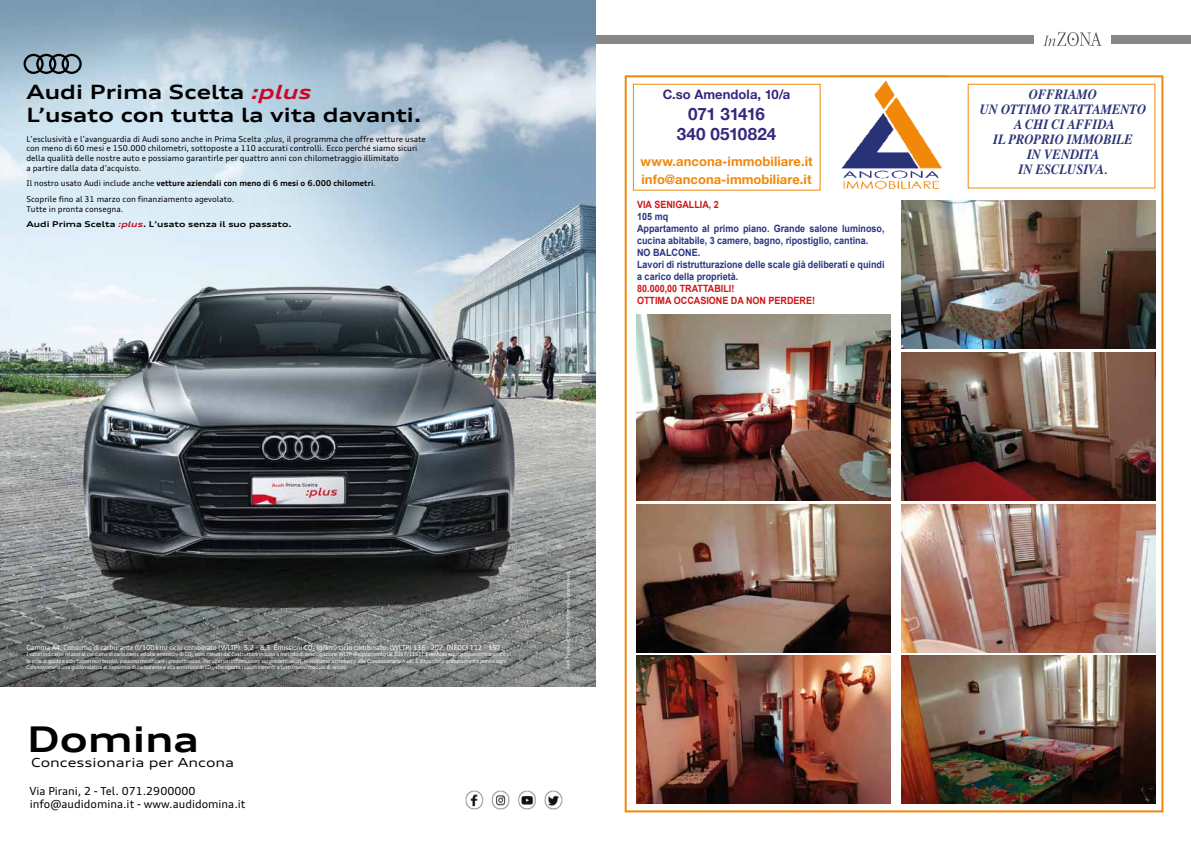
<style>
.page{position:relative;width:1191px;height:842px;background:#fff}
.page>*{position:absolute;margin:0;border:0;box-sizing:border-box;transform-origin:0 0}
.t1{font:700 expanded 35.4px "Audi Type";color:#000}
.t2{font:700 expanded 19.7px/23.7px "Audi Type";color:#000}
.t3{font:700 17px/20.4px "Helvetica Neue";letter-spacing:-.015em;color:#38277e;text-align:center}
.t4{font:italic 700 14px/15px "Times";color:#293377;text-align:center;scale:.9 1}
.t5{font:700 13px/18px "Helvetica Neue";letter-spacing:.005em;color:#f1880a}
.t6{font:700 13px "Helvetica Neue";letter-spacing:.005em;color:#38277e}
.t7{font:expanded 12.5px "Audi Type";color:#000}
.t8{font:11px/13.3px "Audi Type";color:#000}
.t9{font:700 10px/12px "Arial";color:#283583;scale:.9 1}
.t10{font:700 10px/12px "Arial";color:#cd1719;scale:.9 1}
.t11{font:8px/9.6px "Audi Type";color:#000}
.t12{font:700 expanded 8px/15.7px "Audi Type";color:#000}
.t13{font:6.9px "Audi Type";letter-spacing:-.02em;color:#fff}
.t14{font:5.3px/6.4px "Audi Type";letter-spacing:-.03em;color:#fff}
.s1{font-style:italic;color:#ca0928}
.s2{font-style:italic}
.s3{font-weight:700}
.s4{font-weight:400;font-stretch:normal}
</style>
<div class="page">
<div style="left:595px;top:36px;width:439px;height:8px;background:#878787"></div>
<div style="left:1111px;top:36px;width:80px;height:8px;background:#878787"></div>
<svg style="left:1043px;top:31px;width:58px;height:15px"></svg>
<svg style="left:624px;top:75px;width:539px;height:737px"></svg>
<img style="left:839px;top:77px;width:110px;height:118px">
<img style="left:839px;top:75px;width:110px;height:2px">
<img style="left:901px;top:200px;width:254px;height:148px">
<img style="left:901px;top:353px;width:254px;height:148px">
<img style="left:636px;top:505px;width:254px;height:148px">
<img style="left:901px;top:505px;width:254px;height:148px">
<img style="left:636px;top:314px;width:254px;height:187px">
<img style="left:901px;top:656px;width:254px;height:148px">
<img style="left:636px;top:656px;width:254px;height:148px">
<img style="left:0;top:0;width:595px;height:687px">
<svg style="left:566px;top:571px;width:4px;height:98px"></svg>
<svg style="left:24px;top:54px;width:58px;height:20px"></svg>
<img style="left:466px;top:791px;width:96px;height:18px">
<h2 class="t2" style="left:26px;top:79px;width:397px">Audi Prima Scelta <span class="s1">:plus<br></span>L’usato con tutta la vita davanti.</h2>
<p class="t11" style="left:26px;top:134px;width:401px">L’esclusività e l’avanguardia di Audi sono anche in Prima Scelta <span class="s2">:plus</span>, il programma che offre vetture usate con meno di 60 mesi e 150.000 chilometri, sottoposte a 110 accurati controlli. Ecco perché siamo sicuri della qualità delle nostre auto e possiamo garantirle per quattro anni con chilometraggio illimitato<br>a partire dalla data d’acquisto.</p>
<h3 class="t11" style="left:26px;top:176px;width:351px;line-height:15.7px">Il nostro usato Audi include anche <span class="s3">vetture aziendali con meno di 6 mesi o 6.000 chilometri</span>.<br>Scoprile fino al 31 marzo con finanziamento agevolato.</h3>
<h3 class="t12" style="left:26px;top:201px;width:267px"><span class="s4">Tutte in pronta consegna.<br></span>Audi Prima Scelta <span class="s1">:plus</span>. L’usato senza il suo passato.</h3>
<h3 class="t6" style="left:662px;top:84px;width:129px">C.so Amendola, 10/a</h3>
<h3 class="t3" style="left:676px;top:104px;width:101px">071 31416<br>340 0510824</h3>
<h3 class="t5" style="left:640px;top:153px;width:174px">www.ancona-immobiliare.it info@ancona-immobiliare.it</h3>
<h3 class="t10" style="left:637px;top:199px;width:92px">VIA SENIGALLIA, 2</h3>
<h3 class="t9" style="left:637px;top:211px;width:276px">105 mq<br>Appartamento al primo piano. Grande salone luminoso, cucina abitabile, 3 camere, bagno, ripostiglio, cantina.<br>NO BALCONE.<br>Lavori di ristrutturazione delle scale già deliberati e quindi a carico della proprietà.</h3>
<h3 class="t10" style="left:637px;top:283px;width:199px">80.000,00 TRATTABILI!<br>OTTIMA OCCASIONE DA NON PERDERE!</h3>
<h3 class="t4" style="left:979px;top:86px;width:186px">OFFRIAMO<br>UN OTTIMO TRATTAMENTO<br>A CHI CI AFFIDA<br>IL PROPRIO IMMOBILE<br>IN VENDITA<br>IN ESCLUSIVA.</h3>
<h3 class="t13" style="left:26px;top:643px;width:478px">Gamma A4. Consumo di carburante (l/100 km) ciclo combinato (WLTP): 5,2 – 8,3. Emissioni CO₂ (g/km) ciclo combinato: (WLTP) 136 - 202; (NEDC) 112 – 157.</h3>
<p class="t14" style="left:26px;top:651px;width:488px">I valori indicativi relativi al consumo di carburante ed alle emissioni di CO₂ sono rilevati dal Costruttore in base a metodo di omologazione WLTP (Regolamento UE 2017/1151). Eventuali equipaggiamenti aggiuntivi, lo stile di guida e altri fattori non tecnici, possono modificare i predetti valori. Per ulteriori informazioni sui predetti valori, vi invitiamo a rivolgervi alle Concessionarie Audi. È disponibile gratuitamente presso ogni<br>Concessionaria una guida relativa al risparmio di carburante e alle emissioni di CO₂, che riporta i valori inerenti a tutti i nuovi modelli di veicoli.</p>
<h1 class="t1" style="left:27px;top:715px;width:173px">Domina</h1>
<h3 class="t7" style="left:31px;top:754px;width:204px">Concessionaria per Ancona</h3>
<h3 class="t8" style="left:29px;top:784px;width:218px">Via Pirani, 2 - Tel. 071.2900000 info@audidomina.it - www.audidomina.it</h3>
</div>
